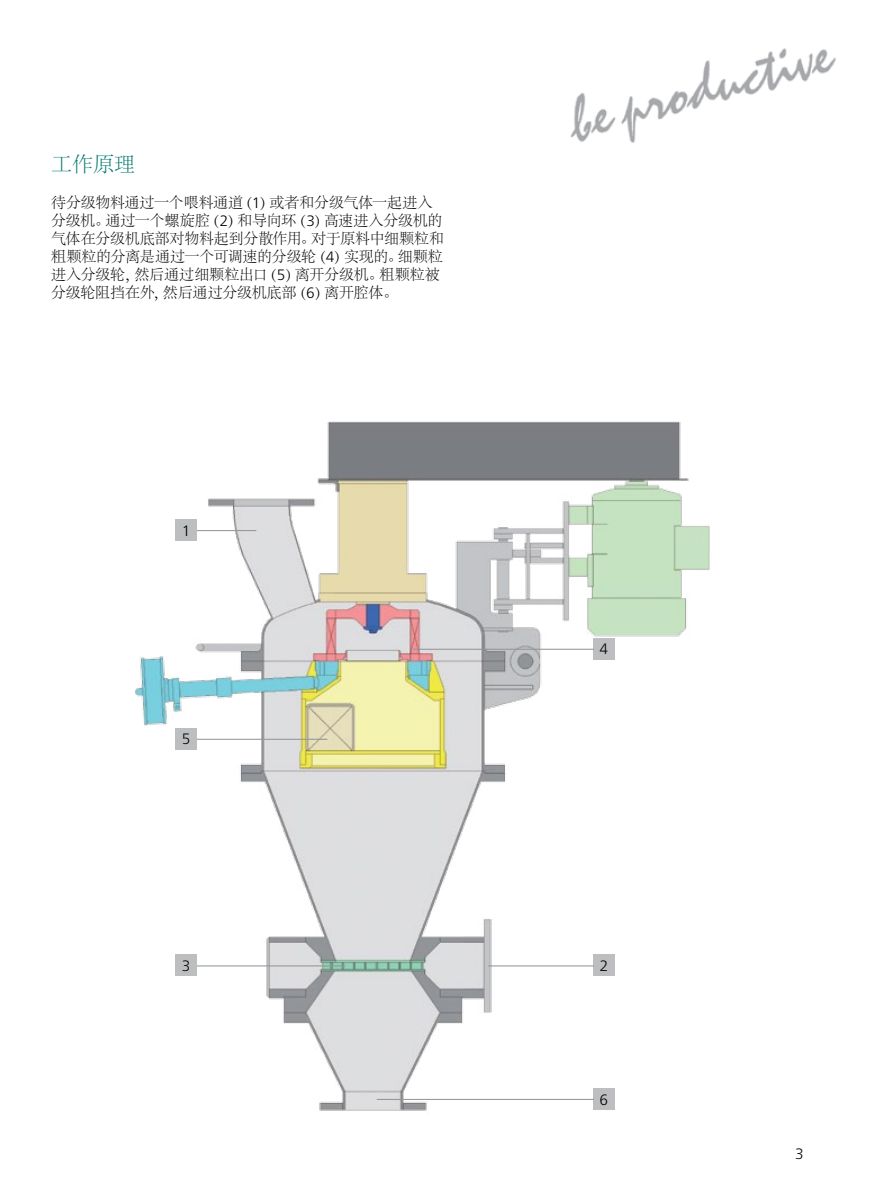
<style>
.page{position:relative;width:893px;height:1191px;background:#fff}
.page>*{position:absolute;margin:0;border:0;box-sizing:border-box;transform-origin:0 0}
.t1{font:300 21px "Adobe Song Std";color:#00796d}
.t2{font:300 15px/18px "Adobe Song Std";letter-spacing:-.015em;color:#000}
.t3{font:300 15px "Frutiger Neue LTW1 G";color:#000}
.s1{font-family:"Frutiger Neue LTW1 G"}
</style>
<div class="page">
<img style="left:570px;top:48px;width:266px;height:95px">
<img style="left:135px;top:421px;width:575px;height:690px">
<div style="left:176px;top:519px;width:21px;height:21px;background:#bcbec0"></div>
<hr style="left:197px;top:530px;width:59px;height:1px;background:#939598">
<div style="left:176px;top:728px;width:21px;height:21px;background:#bcbec0"></div>
<hr style="left:197px;top:738px;width:130px;height:2px;background:#939598">
<div style="left:176px;top:954px;width:21px;height:22px;background:#bcbec0"></div>
<hr style="left:197px;top:965px;width:148px;height:1px;background:#939598">
<div style="left:593px;top:638px;width:21px;height:21px;background:#bcbec0"></div>
<hr style="left:413px;top:648px;width:181px;height:2px;background:#939598">
<div style="left:593px;top:954px;width:21px;height:22px;background:#bcbec0"></div>
<hr style="left:488px;top:965px;width:106px;height:1px;background:#939598">
<div style="left:593px;top:1088px;width:21px;height:21px;background:#bcbec0"></div>
<hr style="left:377px;top:1098px;width:217px;height:2px;background:#939598">
<h1 class="t1" style="left:51px;top:153px;width:85px">工作原理</h1>
<p class="t2" style="left:51px;top:194px;width:394px">待分级物料通过一个喂料通道（<span class="s1">1</span>）或者和分级气体一起进入分级机。通过一个螺旋腔（<span class="s1">2</span>）和导向环（<span class="s1">3</span>）高速进入分级机的气体在分级机底部对物料起到分散作用。对于原料中细颗粒和粗颗粒的分离是通过一个可调速的分级轮（<span class="s1">4</span>）实现的。细颗粒进入分级轮，然后通过细颗粒出口（<span class="s1">5</span>）离开分级机。粗颗粒被分级轮阻挡在外，然后通过分级机底部（<span class="s1">6</span>）离开腔体。</p>
<p class="t3" style="left:182px;top:521px;width:10px">1</p>
<p class="t3" style="left:182px;top:730px;width:10px">5</p>
<p class="t3" style="left:182px;top:956px;width:10px">3</p>
<p class="t3" style="left:599px;top:640px;width:10px">4</p>
<p class="t3" style="left:599px;top:956px;width:10px">2</p>
<p class="t3" style="left:599px;top:1090px;width:10px">6</p>
<p class="t3" style="left:795px;top:1144px;width:10px">3</p>
</div>
